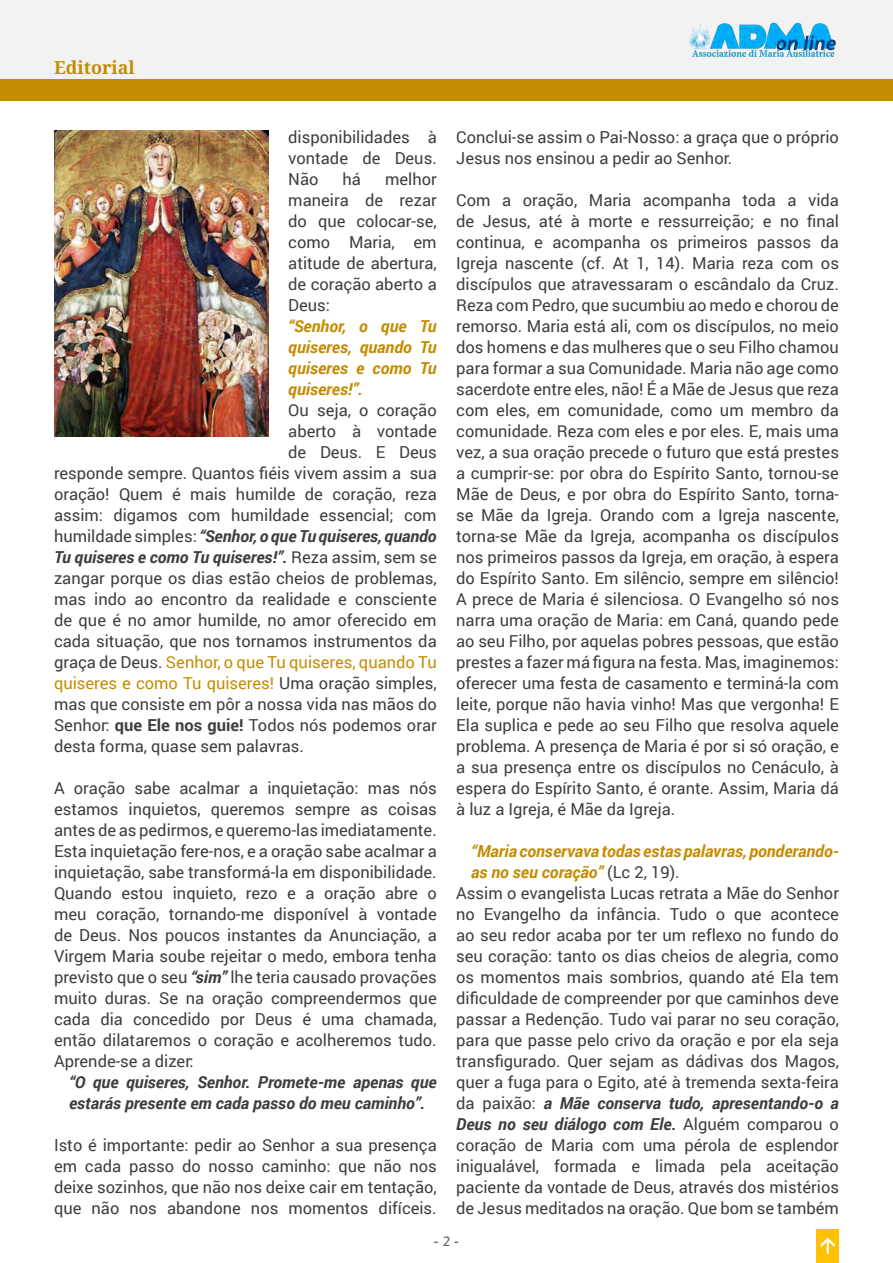
<style>
.page{position:relative;width:893px;height:1263px;background:#fff}
.page>*{position:absolute;margin:0;border:0;box-sizing:border-box;transform-origin:0 0}
.t1{font:700 18px "Noto Serif";color:#c48c00}
.t2{font:16.5px/21px "Roboto";color:#3e3e3f;text-align:justify}
.t3{font:italic 700 16.5px/21px "Roboto";color:#3e3e3f}
.t4{font:italic 700 16.5px/21px "Roboto";color:#c48c00;text-align:justify}
.t5{font:16.5px "Roboto";color:#c48c00}
.t6{font:700 13.5px "Segoe UI";color:#6d6e70}
.s1{font-weight:400;font-style:normal}
.s2{color:#3e3e3f}
.s3{font-weight:700}
.s4{font-weight:700;font-style:italic}
.s5{font-weight:400;font-style:normal;color:#3e3e3f}
.s6{font-weight:600}
</style>
<div class="page">
<div style="left:0;top:0;width:893px;height:80px;background:#f2f2f2"></div>
<img style="left:689px;top:22px;width:147px;height:35px">
<div style="left:816px;top:1229px;width:23px;height:34px;background:#ffc000"></div>
<svg style="left:820px;top:1237px;width:16px;height:17px"></svg>
<div style="left:0;top:80px;width:893px;height:20px;background:#c48c00"></div>
<img style="left:54px;top:131px;width:215px;height:305px">
<p class="t1" style="left:54px;top:54px;width:82px">Editorial</p>
<p class="t2" style="left:288px;top:126px;width:150px">disponibilidades à vontade de Deus.<br>Não</p>
<p class="t2" style="left:288px;top:168px;width:150px;text-indent:97px">melhor maneira de rezar do que colocar-se, como Maria, em atitude de abertura, de coração aberto a Deus:</p>
<p class="t4" style="left:288px;top:315px;width:150px">“Senhor, o que Tu quiseres, quando Tu quiseres e como Tu quiseres!”.</p>
<p class="t2" style="left:288px;top:399px;width:150px">Ou seja, o coração</p>
<p class="t2" style="left:288px;top:420px;width:150px">aberto à vontade</p>
<p class="t2" style="left:288px;top:441px;width:150px">de Deus. E Deus</p>
<p class="t2" style="left:54px;top:462px;width:384px">responde sempre. Quantos fiéis vivem assim a sua</p>
<p class="t2" style="left:54px;top:483px;width:384px">oração! Quem é mais humilde de coração, reza</p>
<p class="t2" style="left:54px;top:504px;width:384px">assim: digamos com humildade essencial; com</p>
<p class="t3" style="left:54px;top:524px;width:384px"><span class="s1">humildade simples:</span> “Senhor, o que Tu quiseres, quando</p>
<p class="t3" style="left:54px;top:545px;width:384px">Tu quiseres e como Tu quiseres!”. <span class="s1">Reza assim, sem se</span></p>
<p class="t2" style="left:54px;top:567px;width:384px">zangar porque os dias estão cheios de problemas,</p>
<p class="t2" style="left:54px;top:588px;width:384px">mas indo ao encontro da realidade e consciente</p>
<p class="t2" style="left:54px;top:609px;width:384px">de que é no amor humilde, no amor oferecido em</p>
<p class="t2" style="left:54px;top:630px;width:384px">cada situação, que nos tornamos instrumentos da</p>
<p class="t5" style="left:54px;top:650px;width:384px"><span class="s2">graça de Deus.</span> Senhor, o que Tu quiseres, quando Tu</p>
<p class="t5" style="left:54px;top:671px;width:384px">quiseres e como Tu quiseres! <span class="s2">Uma oração simples,</span></p>
<p class="t2" style="left:54px;top:693px;width:384px">mas que consiste em pôr a nossa vida nas mãos do</p>
<p class="t2" style="left:54px;top:714px;width:384px">Senhor: <span class="s3">que Ele nos guie!</span> Todos nós podemos orar</p>
<p class="t2" style="left:54px;top:735px;width:251px">desta forma, quase sem palavras.</p>
<p class="t2" style="left:54px;top:777px;width:384px">A oração sabe acalmar a inquietação: mas nós estamos inquietos, queremos sempre as coisas antes de as pedirmos, e queremo-las imediatamente.<br>Esta inquietação fere-nos, e a oração sabe acalmar a inquietação, sabe transformá-la em disponibilidade.<br>Quando estou inquieto, rezo e a oração abre o meu coração, tornando-me disponível à vontade de Deus. Nos poucos instantes da Anunciação, a Virgem Maria soube rejeitar o medo, embora tenha previsto que o seu <span class="s4">“sim”</span> lhe teria causado provações muito duras. Se na oração compreendermos que cada dia concedido por Deus é uma chamada, então dilataremos o coração e acolheremos tudo.<br>Aprende-se a dizer:</p>
<p class="t3" style="left:69px;top:1071px;width:369px">“O que quiseres, Senhor. Promete-me apenas que estarás presente em cada passo do meu caminho”.</p>
<p class="t2" style="left:54px;top:1134px;width:384px">Isto é importante: pedir ao Senhor a sua presença em cada passo do nosso caminho: que não nos deixe sozinhos, que não nos deixe cair em tentação, que não nos abandone nos momentos difíceis.</p>
<p class="t2" style="left:343px;top:168px;width:20px">há</p>
<p class="t2" style="left:456px;top:126px;width:384px">Conclui-se assim o Pai-Nosso: a graça que o próprio<br>Jesus nos ensinou a pedir ao Senhor.</p>
<p class="t2" style="left:456px;top:189px;width:384px">Com a oração, Maria acompanha toda a vida de Jesus, até à morte e ressurreição; e no final continua, e acompanha os primeiros passos da Igreja nascente (cf. At 1, 14). Maria reza com os discípulos que atravessaram o escândalo da Cruz.<br>Reza com Pedro, que sucumbiu ao medo e chorou de remorso. Maria está ali, com os discípulos, no meio dos homens e das mulheres que o seu Filho chamou para formar a sua Comunidade. Maria não age como sacerdote entre eles, não! É a Mãe de Jesus que reza com eles, em comunidade, como um membro da comunidade. Reza com eles e por eles. E, mais uma vez, a sua oração precede o futuro que está prestes a cumprir-se: por obra do Espírito Santo, tornou-se Mãe de Deus, e por obra do Espírito Santo, torna&shy;se Mãe da Igreja. Orando com a Igreja nascente, torna-se Mãe da Igreja, acompanha os discípulos nos primeiros passos da Igreja, em oração, à espera do Espírito Santo. Em silêncio, sempre em silêncio!<br>A prece de Maria é silenciosa. O Evangelho só nos narra uma oração de Maria: em Caná, quando pede ao seu Filho, por aquelas pobres pessoas, que estão prestes a fazer má figura na festa. Mas, imaginemos: oferecer uma festa de casamento e terminá-la com leite, porque não havia vinho! Mas que vergonha! E Ela suplica e pede ao seu Filho que resolva aquele problema. A presença de Maria é por si só oração, e a sua presença entre os discípulos no Cenáculo, à espera do Espírito Santo, é orante. Assim, Maria dá à luz a Igreja, é Mãe da Igreja.</p>
<p class="t4" style="left:471px;top:840px;width:369px">“Maria conservava todas estas palavras, ponderando&shy;as no seu coração” <span class="s5">(Lc 2, 19).</span></p>
<p class="t2" style="left:456px;top:882px;width:384px">Assim o evangelista Lucas retrata a Mãe do Senhor no Evangelho da infância. Tudo o que acontece ao seu redor acaba por ter um reflexo no fundo do seu coração: tanto os dias cheios de alegria, como os momentos mais sombrios, quando até Ela tem dificuldade de compreender por que caminhos deve passar a Redenção. Tudo vai parar no seu coração, para que passe pelo crivo da oração e por ela seja transfigurado. Quer sejam as dádivas dos Magos, quer a fuga para o Egito, até à tremenda sexta-feira da paixão: <span class="s4">a Mãe conserva tudo, apresentando-o a Deus no seu diálogo com Ele.</span> Alguém comparou o coração de Maria com uma pérola de esplendor inigualável, formada e limada pela aceitação paciente da vontade de Deus, através dos mistérios de Jesus meditados na oração. Que bom se também</p>
<p class="t6" style="left:434px;top:1229px;width:27px">- <span class="s6">2</span> -</p>
</div>
